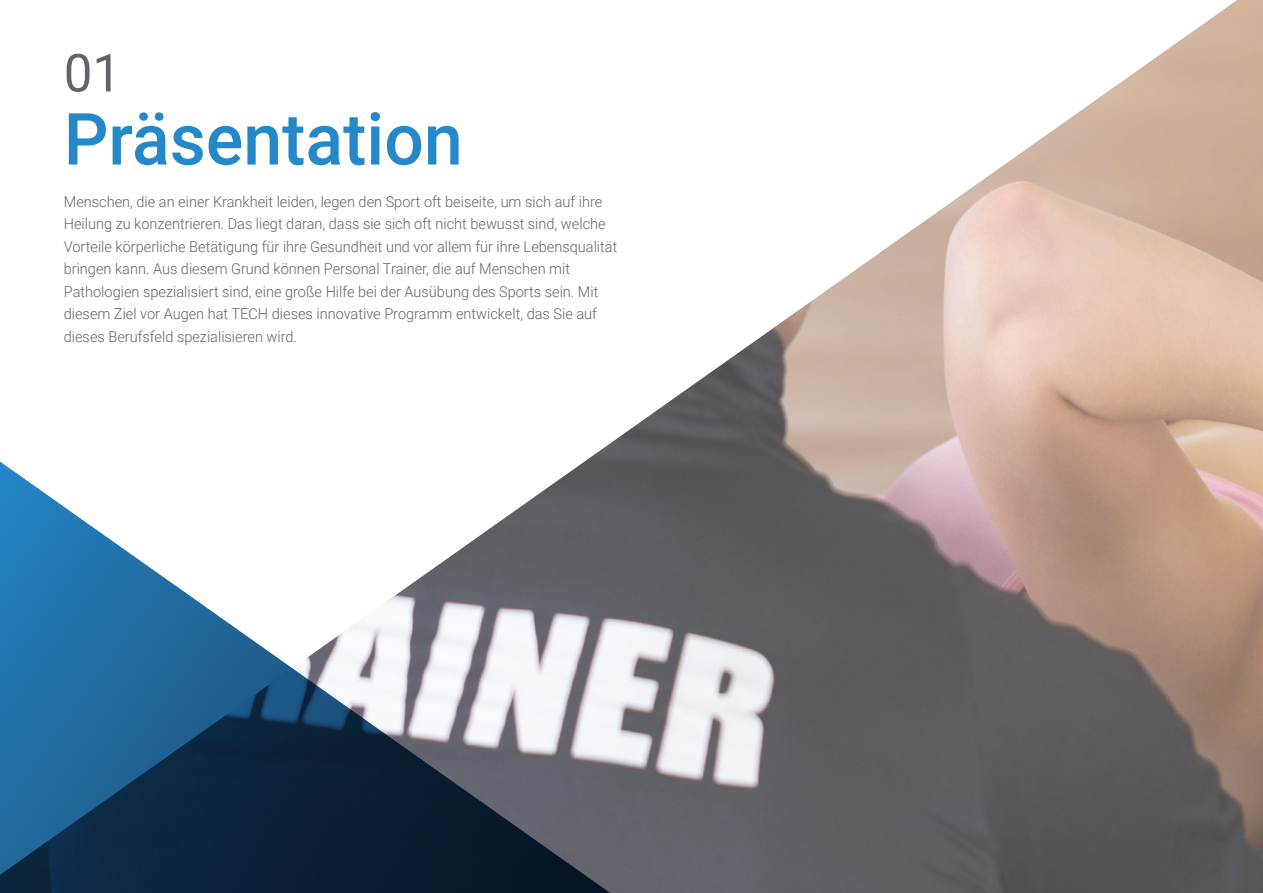
<style>
.page{position:relative;width:1263px;height:893px;background:#fff}
.page>*{position:absolute;margin:0;border:0;box-sizing:border-box;transform-origin:0 0}
.t1{font:500 72px "Roboto";color:#2488c9}
.t2{font:52.5px "Roboto";color:#61646a}
.t3{font:300 15px/22.5px "Roboto";color:#61646a}
</style>
<div class="page">
<img style="left:606px;top:0;width:657px;height:893px">
<svg style="left:0;top:446px;width:640px;height:447px"></svg>
<h2 class="t2" style="left:64px;top:36px;width:59px">01</h2>
<h1 class="t1" style="left:64px;top:89px;width:400px">Präsentation</h1>
<p class="t3" style="left:64px;top:189px;width:555px">Menschen, die an einer Krankheit leiden, legen den Sport oft beiseite, um sich auf ihre Heilung zu konzentrieren. Das liegt daran, dass sie sich oft nicht bewusst sind, welche Vorteile körperliche Betätigung für ihre Gesundheit und vor allem für ihre Lebensqualität bringen kann. Aus diesem Grund können Personal Trainer, die auf Menschen mit Pathologien spezialisiert sind, eine große Hilfe bei der Ausübung des Sports sein. Mit diesem Ziel vor Augen hat TECH dieses innovative Programm entwickelt, das Sie auf dieses Berufsfeld spezialisieren wird.</p>
</div>
